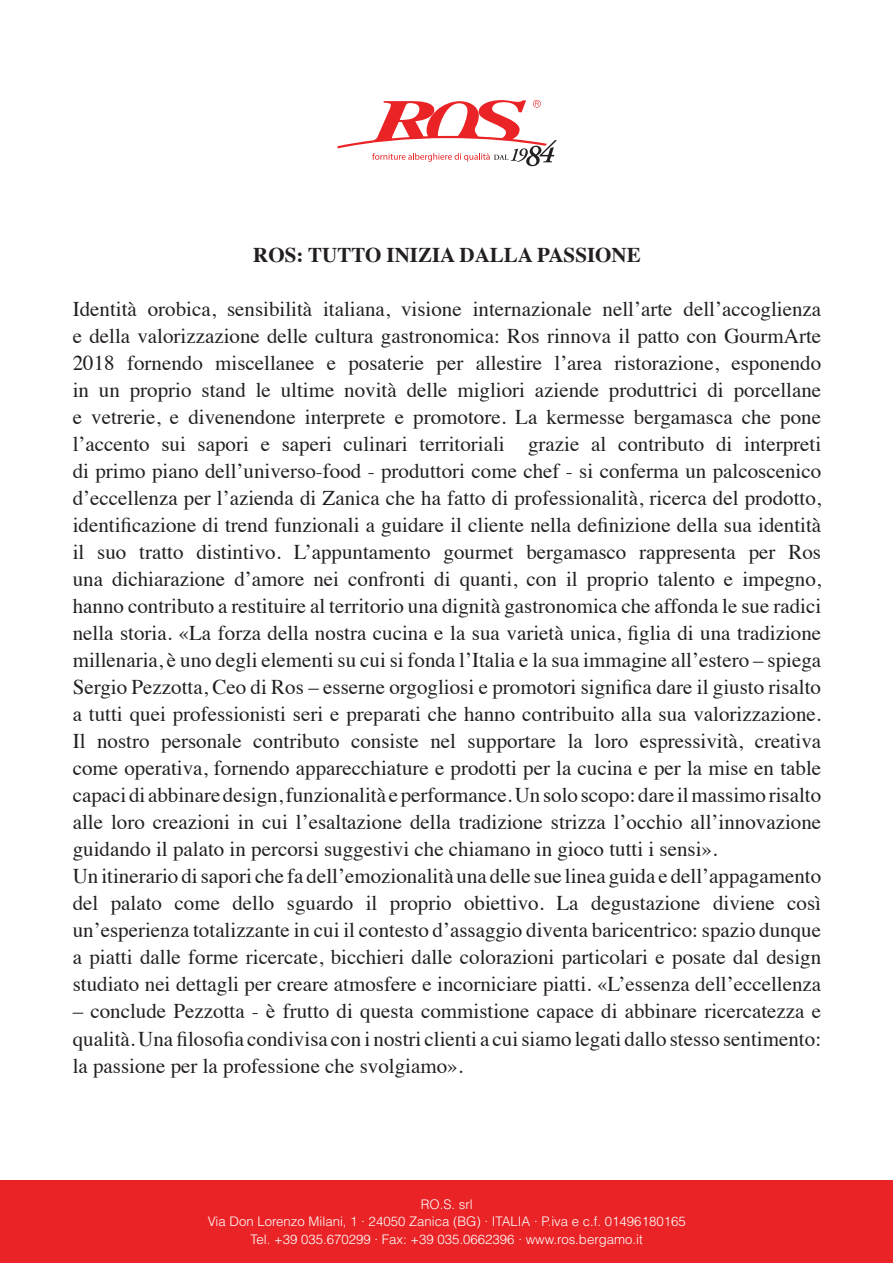
<style>
.page{position:relative;width:893px;height:1263px;background:#fff}
.page>*{position:absolute;margin:0;border:0;box-sizing:border-box;transform-origin:0 0}
.t1{font:21px/27px "Times";color:#231f20;text-align:justify}
.t2{font:700 21px "Times";color:#231f20}
.t3{font:300 13.2px "Helvetica";color:#fff}
</style>
<div class="page">
<div style="left:0;top:1180px;width:893px;height:83px;background:#ea2426"></div>
<svg style="left:337px;top:100px;width:220px;height:66px"></svg>
<p class="t2" style="left:253px;top:235px;width:389px">ROS: TUTTO INIZIA DALLA PASSIONE</p>
<p class="t1" style="left:73px;top:294px;width:750px">Identità orobica, sensibilità italiana, visione internazionale nell’arte dell’accoglienza e della valorizzazione delle cultura gastronomica: Ros rinnova il patto con GourmArte 2018 fornendo miscellanee e posaterie per allestire l’area ristorazione, esponendo in un proprio stand le ultime novità delle migliori aziende produttrici di porcellane e vetrerie, e divenendone interprete e promotore. La kermesse bergamasca che pone l’accento sui sapori e saperi culinari territoriali grazie al contributo di interpreti di primo piano dell’universo-food - produttori come chef - si conferma un palcoscenico d’eccellenza per l’azienda di Zanica che ha fatto di professionalità, ricerca del prodotto, identificazione di trend funzionali a guidare il cliente nella definizione della sua identità il suo tratto distintivo. L’appuntamento gourmet bergamasco rappresenta per Ros una dichiarazione d’amore nei confronti di quanti, con il proprio talento e impegno, hanno contributo a restituire al territorio una dignità gastronomica che affonda le sue radici nella storia. «La forza della nostra cucina e la sua varietà unica, figlia di una tradizione millenaria, è uno degli elementi su cui si fonda l’Italia e la sua immagine all’estero – spiega Sergio Pezzotta, Ceo di Ros – esserne orgogliosi e promotori significa dare il giusto risalto a tutti quei professionisti seri e preparati che hanno contribuito alla sua valorizzazione.<br>Il nostro personale contributo consiste nel supportare la loro espressività, creativa come operativa, fornendo apparecchiature e prodotti per la cucina e per la mise en table capaci di abbinare design, funzionalità e performance. Un solo scopo: dare il massimo risalto alle loro creazioni in cui l’esaltazione della tradizione strizza l’occhio all’innovazione guidando il palato in percorsi suggestivi che chiamano in gioco tutti i sensi».</p>
<p class="t1" style="left:73px;top:861px;width:750px">Un itinerario di sapori che fa dell’emozionalità una delle sue linea guida e dell’appagamento del palato come dello sguardo il proprio obiettivo. La degustazione diviene così un’esperienza totalizzante in cui il contesto d’assaggio diventa baricentrico: spazio dunque a piatti dalle forme ricercate, bicchieri dalle colorazioni particolari e posate dal design studiato nei dettagli per creare atmosfere e incorniciare piatti. «L’essenza dell’eccellenza</p>
<p class="t1" style="left:73px;top:996px;width:750px">– conclude Pezzotta - è frutto di questa commistione capace di abbinare ricercatezza e qualità. Una filosofia condivisa con i nostri clienti a cui siamo legati dallo stesso sentimento: la passione per la professione che svolgiamo».</p>
<p class="t3" style="left:421px;top:1196px;width:54px">RO.S. srl</p>
<p class="t3" style="left:208px;top:1213px;width:479px">Via Don Lorenzo Milani, 1 · 24050 Zanica (BG) · ITALIA · P.iva e c.f. 01496180165</p>
<p class="t3" style="left:251px;top:1231px;width:394px">Tel. +39 035.670299 · Fax: +39 035.0662396 · www.ros.bergamo.it</p>
</div>
